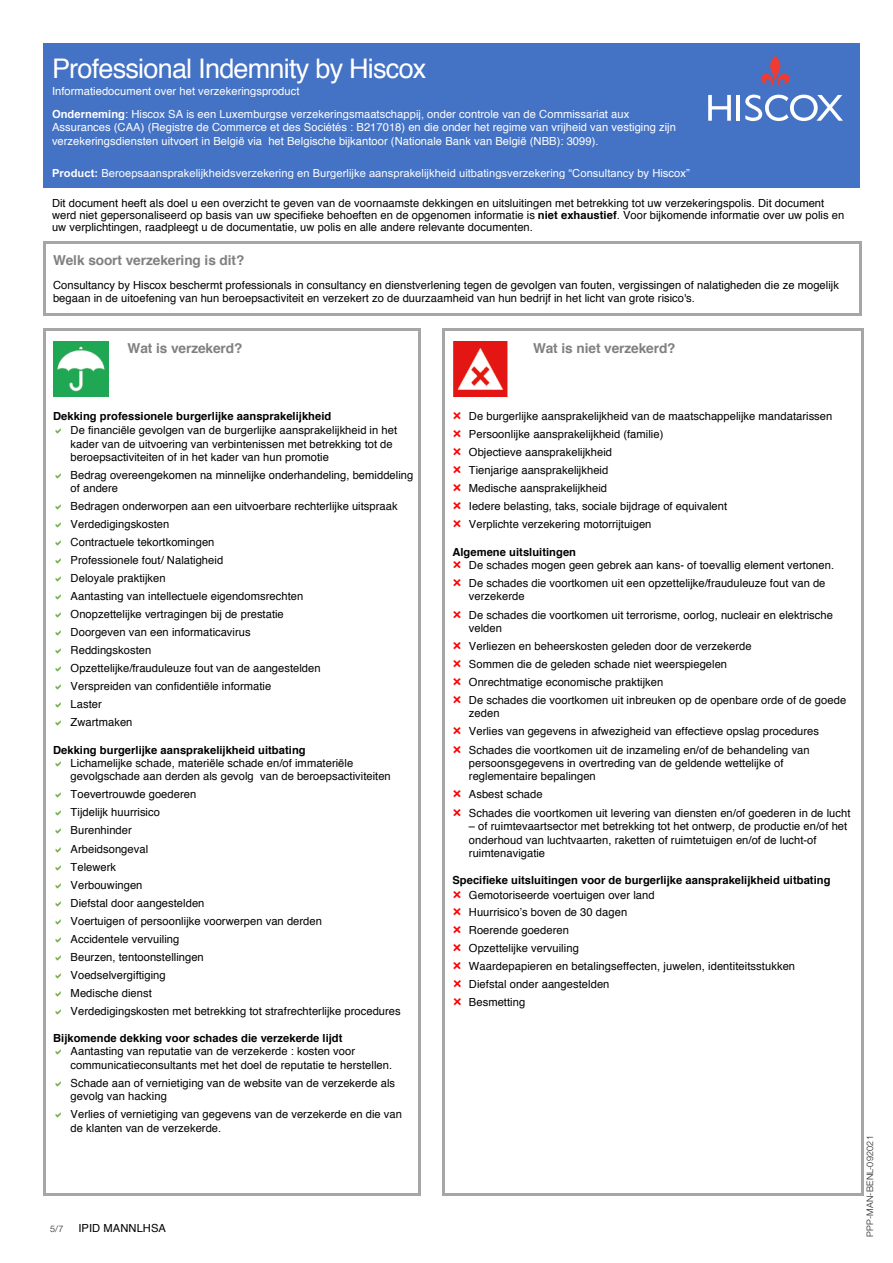
<style>
.page{position:relative;width:893px;height:1263px;background:#fff}
.page>*{position:absolute;margin:0;border:0;box-sizing:border-box;transform-origin:0 0}
.t1{font:27px "Helvetica";letter-spacing:-.03em;color:#fff}
.t2{font:700 13.65px "Helvetica";letter-spacing:-.01em;color:#808080}
.t3{font:11.1px/18px "Helvetica";letter-spacing:.005em;color:#000}
.t4{font:11.1px/22.6px "Helvetica";letter-spacing:.005em;color:#fff}
.t5{font:700 11.1px "Helvetica";letter-spacing:.005em;color:#000}
.t6{font:11.1px "Arial";letter-spacing:.005em;color:#fff}
.t7{font:300 9px "Helvetica Neue";letter-spacing:.025em;color:#231f20}
.s1{font-weight:700}
.s2{font-family:"Helvetica"}
</style>
<div class="page">
<div style="left:43px;top:43px;width:649px;height:115px;background:#4472c4"></div>
<div style="left:692px;top:43px;width:167px;height:115px;background:#4472c4"></div>
<div style="left:43px;top:157px;width:816px;height:31px;background:#4472c4"></div>
<svg style="left:43px;top:242px;width:3px;height:11px"></svg>
<hr style="left:46px;top:242px;width:813px;height:2px;background:#a6a6a6">
<svg style="left:859px;top:242px;width:3px;height:11px"></svg>
<hr style="left:43px;top:253px;width:3px;height:60px;background:#a6a6a6">
<hr style="left:46px;top:313px;width:813px;height:2px;background:#a6a6a6">
<hr style="left:859px;top:253px;width:3px;height:60px;background:#a6a6a6">
<svg style="left:43px;top:329px;width:3px;height:11px"></svg>
<hr style="left:46px;top:329px;width:73px;height:2px;background:#a6a6a6">
<hr style="left:121px;top:329px;width:297px;height:2px;background:#a6a6a6">
<svg style="left:418px;top:329px;width:2px;height:11px"></svg>
<svg style="left:443px;top:329px;width:2px;height:11px"></svg>
<hr style="left:445px;top:329px;width:79px;height:2px;background:#a6a6a6">
<hr style="left:526px;top:329px;width:335px;height:2px;background:#a6a6a6">
<svg style="left:861px;top:329px;width:2px;height:11px"></svg>
<hr style="left:43px;top:340px;width:3px;height:61px;background:#a6a6a6">
<hr style="left:418px;top:340px;width:2px;height:61px;background:#a6a6a6">
<hr style="left:443px;top:340px;width:2px;height:61px;background:#a6a6a6">
<hr style="left:861px;top:340px;width:2px;height:61px;background:#a6a6a6">
<svg style="left:43px;top:401px;width:3px;height:8px"></svg>
<svg style="left:418px;top:401px;width:2px;height:8px"></svg>
<svg style="left:443px;top:401px;width:2px;height:8px"></svg>
<svg style="left:861px;top:401px;width:2px;height:8px"></svg>
<hr style="left:43px;top:409px;width:3px;height:785px;background:#a6a6a6">
<hr style="left:46px;top:1194px;width:372px;height:2px;background:#a6a6a6">
<hr style="left:418px;top:409px;width:2px;height:785px;background:#a6a6a6">
<hr style="left:443px;top:409px;width:2px;height:785px;background:#a6a6a6">
<hr style="left:445px;top:1194px;width:416px;height:2px;background:#a6a6a6">
<hr style="left:861px;top:409px;width:2px;height:785px;background:#a6a6a6">
<svg style="left:761px;top:55px;width:29px;height:32px"></svg>
<hr style="left:737px;top:95px;width:3px;height:26px;background:#fff">
<svg style="left:708px;top:95px;width:23px;height:26px"></svg>
<svg style="left:745px;top:95px;width:98px;height:26px"></svg>
<img style="left:54px;top:341px;width:55px;height:55px">
<img style="left:453px;top:341px;width:55px;height:55px">
<h1 class="t1" style="left:52px;top:57px;width:376px">Professional Indemnity by Hiscox</h1>
<p class="t4" style="left:52px;top:81px;width:579px">Informatiedocument over het verzekeringsproduct<br><span class="s1">Onderneming</span>: Hiscox SA is een Luxemburgse verzekeringsmaatschappij, onder controle van de Commissariat aux</p>
<p class="t4" style="left:52px;top:121px;width:625px;line-height:13.6px">Assurances (CAA) (Registre de Commerce et des Sociétés : B217018) en die onder het regime van vrijheid van vestiging zijn verzekeringsdiensten uitvoert in België via het Belgische bijkantoor (Nationale Bank van België (NBB): 3099).</p>
<p class="t6" style="left:52px;top:167px;width:639px"><span class="s1">Product:</span> Beroepsaansprakelijkheidsverzekering en Burgerlijke aansprakelijkheid uitbatingsverzekering <span class="s2">“</span>Consultancy <span class="s2">by Hiscox”</span></p>
<p class="t3" style="left:52px;top:198px;width:794px;line-height:12px">Dit document heeft als doel u een overzicht te geven van de voornaamste dekkingen en uitsluitingen met betrekking tot uw verzekeringspolis. Dit document werd niet gepersonaliseerd op basis van uw specifieke behoeften en de opgenomen informatie is <span class="s1">niet exhaustief</span>. Voor bijkomende informatie over uw polis en uw verplichtingen, raadpleegt u de documentatie, uw polis en alle andere relevante documenten.</p>
<p class="t2" style="left:53px;top:255px;width:193px">Welk soort verzekering is dit?</p>
<p class="t3" style="left:53px;top:279px;width:787px;line-height:13.4px">Consultancy by Hiscox beschermt professionals in consultancy en dienstverlening tegen de gevolgen van fouten, vergissingen of nalatigheden die ze mogelijk begaan in de uitoefening van hun beroepsactiviteit en verzekert zo de duurzaamheid van hun bedrijf in het licht van grote risico's.</p>
<p class="t2" style="left:128px;top:342px;width:116px">Wat is verzekerd?</p>
<p class="t2" style="left:533px;top:342px;width:144px">Wat is niet verzekerd?</p>
<p class="t5" style="left:53px;top:412px;width:280px">Dekking professionele burgerlijke aansprakelijkheid</p>
<p class="t3" style="left:71px;top:424px;width:328px;line-height:13.5px">De financiële gevolgen van de burgerlijke aansprakelijkheid in het kader van de uitvoering van verbintenissen met betrekking tot de beroepsactiviteiten of in het kader van hun promotie</p>
<p class="t3" style="left:71px;top:469px;width:344px;line-height:13.4px">Bedrag overeengekomen na minnelijke onderhandeling, bemiddeling of andere</p>
<p class="t3" style="left:71px;top:498px;width:328px">Bedragen onderworpen aan een uitvoerbare rechterlijke uitspraak Verdedigingskosten<br>Contractuele tekortkomingen<br>Professionele fout/ Nalatigheid<br>Deloyale praktijken<br>Aantasting van intellectuele eigendomsrechten<br>Onopzettelijke vertragingen bij de prestatie<br>Doorgeven van een informaticavirus<br>Reddingskosten<br>Opzettelijke/frauduleuze fout van de aangestelden<br>Verspreiden van confidentiële informatie<br>Laster<br>Zwartmaken</p>
<p class="t5" style="left:53px;top:745px;width:254px">Dekking burgerlijke aansprakelijkheid uitbating</p>
<p class="t3" style="left:71px;top:757px;width:322px;line-height:13.4px">Lichamelijke schade, materiële schade en/of immateriële gevolgschade aan derden als gevolg van de beroepsactiviteiten</p>
<p class="t3" style="left:71px;top:786px;width:332px">Toevertrouwde goederen<br>Tijdelijk huurrisico<br>Burenhinder<br>Arbeidsongeval<br>Telewerk<br>Verbouwingen<br>Diefstal door aangestelden<br>Voertuigen of persoonlijke voorwerpen van derden<br>Accidentele vervuiling<br>Beurzen, tentoonstellingen<br>Voedselvergiftiging<br>Medische dienst<br>Verdedigingskosten met betrekking tot strafrechterlijke procedures</p>
<p class="t5" style="left:53px;top:1033px;width:291px">Bijkomende dekking voor schades die verzekerde lijdt</p>
<p class="t3" style="left:71px;top:1046px;width:323px;line-height:13.4px">Aantasting van reputatie van de verzekerde : kosten voor communicatieconsultants met het doel de reputatie te herstellen.</p>
<p class="t3" style="left:71px;top:1077px;width:326px;line-height:13.4px">Schade aan of vernietiging van de website van de verzekerde als gevolg van hacking</p>
<p class="t3" style="left:71px;top:1109px;width:333px;line-height:13.4px">Verlies of vernietiging van gegevens van de verzekerde en die van de klanten van de verzekerde.</p>
<p class="t7" style="left:50px;top:1224px;width:15px">5/7</p>
<p class="t3" style="left:79px;top:1220px;width:89px">IPID MANNLHSA</p>
<p class="t3" style="left:469px;top:408px;width:365px">De burgerlijke aansprakelijkheid van de maatschappelijke mandatarissen Persoonlijke aansprakelijkheid (familie)<br>Objectieve aansprakelijkheid<br>Tienjarige aansprakelijkheid<br>Medische aansprakelijkheid<br>Iedere belasting, taks, sociale bijdrage of equivalent<br>Verplichte verzekering motorrijtuigen</p>
<p class="t5" style="left:452px;top:547px;width:125px">Algemene uitsluitingen</p>
<p class="t3" style="left:469px;top:557px;width:367px">De schades mogen geen gebrek aan kans- of toevallig element vertonen.<br>De schades die voortkomen uit een opzettelijke/frauduleuze fout van de</p>
<p class="t3" style="left:469px;top:588px;width:366px">verzekerde<br>De schades die voortkomen uit terrorisme, oorlog, nucleair en elektrische</p>
<p class="t3" style="left:469px;top:620px;width:379px">velden<br>Verliezen en beheerskosten geleden door de verzekerde<br>Sommen die de geleden schade niet weerspiegelen<br>Onrechtmatige economische praktijken<br>De schades die voortkomen uit inbreuken op de openbare orde of de goede</p>
<p class="t3" style="left:469px;top:705px;width:352px">zeden<br>Verlies van gegevens in afwezigheid van effectieve opslag procedures<br>Schades die voortkomen uit de inzameling en/of de behandeling van</p>
<p class="t3" style="left:469px;top:757px;width:316px;line-height:13.4px">persoonsgegevens in overtreding van de geldende wettelijke of reglementaire bepalingen</p>
<p class="t3" style="left:469px;top:786px;width:383px">Asbest schade<br>Schades die voortkomen uit levering van diensten en/of goederen in de lucht</p>
<p class="t3" style="left:469px;top:821px;width:380px;line-height:13.4px">– of ruimtevaartsector met betrekking tot het ontwerp, de productie en/of het onderhoud van luchtvaarten, raketten of ruimtetuigen en/of de lucht-of ruimtenavigatie</p>
<p class="t5" style="left:452px;top:876px;width:380px">Specifieke uitsluitingen voor de burgerlijke aansprakelijkheid uitbating</p>
<p class="t3" style="left:469px;top:888px;width:187px;line-height:16.5px">Gemotoriseerde voertuigen over land<br>Huurrisico’s boven de 30 dagen</p>
<p class="t3" style="left:469px;top:922px;width:328px">Roerende goederen<br>Opzettelijke vervuiling<br>Waardepapieren en betalingseffecten, juwelen, identiteitsstukken<br>Diefstal onder aangestelden<br>Besmetting</p>
<p class="t7" style="left:864px;top:1237px;width:103px;rotate:-90deg">PPP-MAN-BENL-092021</p>
</div>
